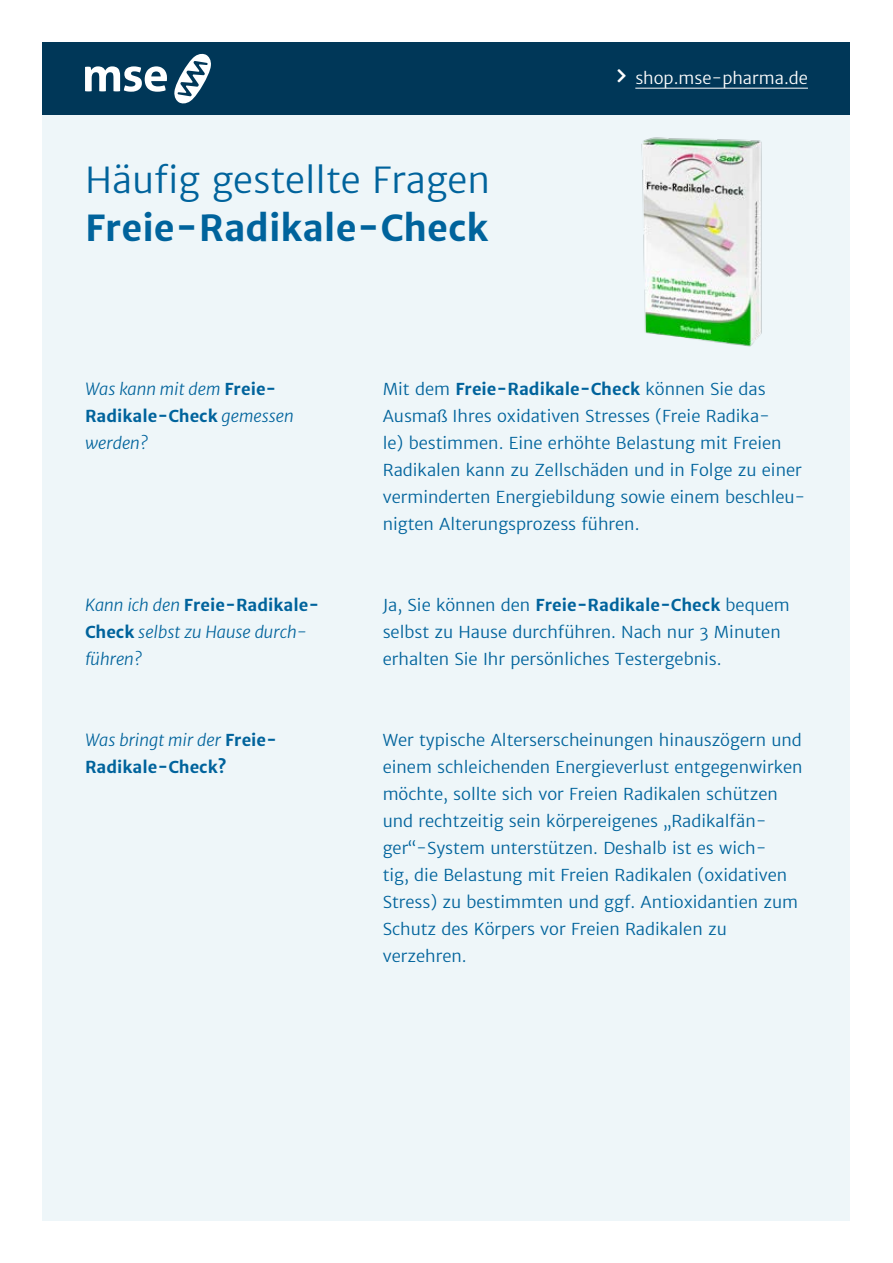
<style>
.page{position:relative;width:893px;height:1263px;background:#fff}
.page>*{position:absolute;margin:0;border:0;box-sizing:border-box;transform-origin:0 0}
.t1{font:300 36px "Merriweather Sans";color:#00639c}
.t2{font:700 36px "Merriweather Sans";color:#00639c}
.t3{font:300 16.5px/27px "Merriweather Sans";color:#00639c}
.P_Frage{font:italic 300 16.5px/27px "Merriweather Sans";color:#00639c}
.P_Frage-2{font:700 16.5px/27px "Merriweather Sans";color:#00639c}
.t4{font:300 16.5px "Merriweather Sans";color:#fff}
.s1{font-weight:700;font-style:normal}
.s2{font-weight:700}
.s3{font-weight:300;font-style:italic}
</style>
<div class="page">
<div style="left:43px;top:43px;width:807px;height:1177px;background:#eef6f9"></div>
<div style="left:43px;top:43px;width:807px;height:72px;background:#003758"></div>
<svg style="left:85px;top:66px;width:82px;height:26px"></svg>
<svg style="left:174px;top:54px;width:37px;height:49px"></svg>
<hr style="left:635px;top:88px;width:173px;height:1px;background:#fff">
<img style="left:641px;top:137px;width:121px;height:210px">
<h2 class="t1" style="left:85px;top:156px;width:406px">Häufig gestellte Fragen</h2>
<h1 class="t2" style="left:85px;top:204px;width:405px">Freie-Radikale-Check</h1>
<p class="t4" style="left:635px;top:67px;width:174px">shop.mse-pharma.de</p>
<p class="P_Frage" style="left:85px;top:375px;width:210px">Was kann mit dem <span class="s1">Freie-<br>Radikale-Check</span> gemessen werden?</p>
<p class="t3" style="left:383px;top:375px;width:424px">Mit dem <span class="s2">Freie-Radikale-Check</span> können Sie das Ausmaß Ihres oxidativen Stresses (Freie Radika-<br>le) bestimmen. Eine erhöhte Belastung mit Freien Radikalen kann zu Zellschäden und in Folge zu einer verminderten Energiebildung sowie einem beschleu&shy;nigten Alterungsprozess führen.</p>
<p class="P_Frage" style="left:85px;top:591px;width:236px">Kann ich den <span class="s1">Freie-Radikale-<br>Check</span> selbst zu Hause durch&shy;führen?</p>
<p class="t3" style="left:383px;top:591px;width:409px">Ja, Sie können den <span class="s2">Freie-Radikale-Check</span> bequem selbst zu Hause durchführen. Nach nur 3 Minuten erhalten Sie Ihr persönliches Testergebnis.</p>
<p class="P_Frage-2" style="left:85px;top:726px;width:194px"><span class="s3">Was bringt mir der</span> Freie-<br>Radikale-Check?</p>
<p class="t3" style="left:383px;top:726px;width:421px">Wer typische Alterserscheinungen hinauszögern und einem schleichenden Energieverlust entgegenwirken möchte, sollte sich vor Freien Radikalen schützen und rechtzeitig sein körpereigenes „Radikalfän&shy;ger“-System unterstützen. Deshalb ist es wich-<br>tig, die Belastung mit Freien Radikalen (oxidativen Stress) zu bestimmten und ggf. Antioxidantien zum Schutz des Körpers vor Freien Radikalen zu verzehren.</p>
</div>
